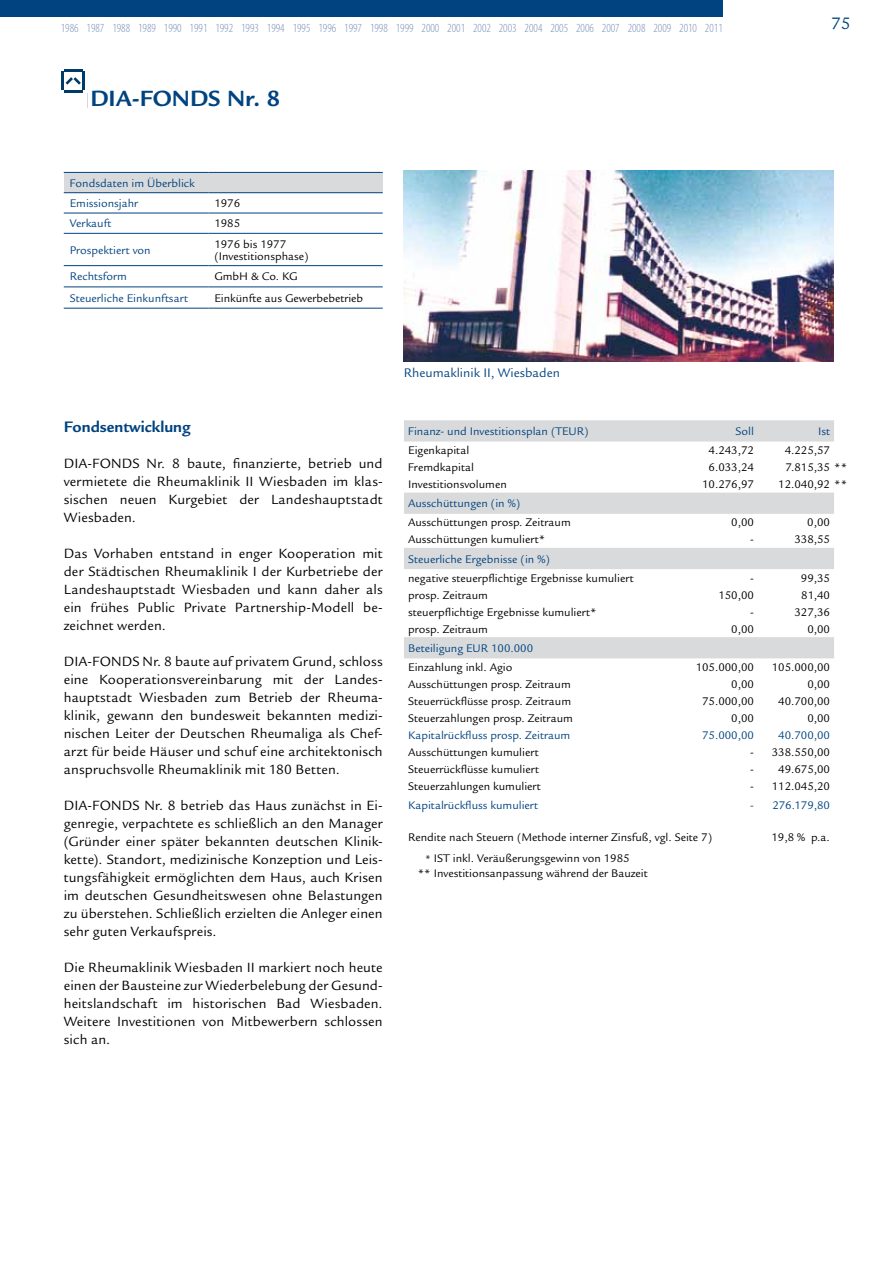
<style>
.page{position:relative;width:893px;height:1263px;background:#fff}
.page>*{position:absolute;margin:0;border:0;box-sizing:border-box;transform-origin:0 0}
.t1{font:700 24px "Legacy Sans Std";color:#004380}
.t2{font:18px "Legacy Sans Std";color:#004380}
.t3{font:700 16.5px "Legacy Sans Std";color:#004380}
.t4{font:14.55px/18px "Legacy Sans Std";letter-spacing:.01em;color:#000;text-align:justify}
.t5{font:13.5px "Legacy Sans Std";color:#004380}
.t6{font:300 condensed 12.45px "Myriad Pro";color:#7c90b8}
.t7{font:12px/12px "Legacy Sans Std";color:#000}
.t8{font:12px/20.2px "Legacy Sans Std";color:#004380}
.s1{font-size:10.5px}
</style>
<div class="page">
<div style="left:0;top:0;width:723px;height:17px;background:#004380"></div>
<hr style="left:64px;top:90px;width:18px;height:3px;background:#003b67">
<hr style="left:61px;top:72px;width:3px;height:18px;background:#003b67">
<svg style="left:64px;top:69px;width:21px;height:21px"></svg>
<div style="left:64px;top:172px;width:319px;height:21px;background:#d9dadb"></div>
<hr style="left:64px;top:213px;width:144px;height:1px;background:#004380">
<hr style="left:208px;top:213px;width:175px;height:1px;background:#004380">
<hr style="left:64px;top:233px;width:144px;height:1px;background:#004380">
<hr style="left:208px;top:233px;width:175px;height:1px;background:#004380">
<hr style="left:64px;top:265px;width:144px;height:1px;background:#004380">
<hr style="left:208px;top:265px;width:175px;height:1px;background:#004380">
<hr style="left:64px;top:287px;width:144px;height:1px;background:#004380">
<hr style="left:208px;top:287px;width:175px;height:1px;background:#004380">
<hr style="left:64px;top:172px;width:144px;height:1px;background:#004380">
<hr style="left:208px;top:172px;width:175px;height:1px;background:#004380">
<hr style="left:64px;top:192px;width:144px;height:1px;background:#004380">
<hr style="left:208px;top:192px;width:175px;height:1px;background:#004380">
<hr style="left:64px;top:308px;width:144px;height:1px;background:#004380">
<hr style="left:208px;top:308px;width:175px;height:1px;background:#004380">
<img style="left:404px;top:170px;width:429px;height:191px">
<svg style="left:404px;top:420px;width:430px;height:238px"></svg>
<p class="t6" style="left:61px;top:21px;width:663px">1986 1987 1988 1989 1990 1991 1992 1993 1994 1995 1996 1997 1998 1999 2000 2001 2002 2003 2004 2005 2006 2007 2008 2009 2010 2011</p>
<p class="t2" style="left:831px;top:14px;width:21px">75</p>
<h1 class="t1" style="left:90px;top:85px;width:191px">DIA-FONDS Nr. 8</h1>
<p class="t8" style="left:70px;top:173px;width:127px">Fondsdaten im Überblick<br>Emissionsjahr</p>
<p class="t7" style="left:214px;top:197px;width:27px">1976</p>
<p class="t8" style="left:70px;top:214px;width:43px">Verkauft</p>
<p class="t7" style="left:214px;top:218px;width:27px">1985</p>
<p class="t8" style="left:70px;top:240px;width:82px">Prospektiert von</p>
<p class="t7" style="left:214px;top:238px;width:96px">1976 bis 1977 (Investitionsphase)</p>
<p class="t8" style="left:70px;top:267px;width:59px">Rechtsform</p>
<p class="t7" style="left:214px;top:271px;width:85px">GmbH &amp; Co. KG</p>
<p class="t8" style="left:70px;top:288px;width:120px">Steuerliche Einkunftsart</p>
<p class="t7" style="left:214px;top:292px;width:150px">Einkünfte aus Gewerbebetrieb</p>
<p class="t3" style="left:64px;top:417px;width:128px">Fondsentwicklung</p>
<p class="t4" style="left:64px;top:455px;width:320px">DIA-FONDS Nr. 8 baute, finanzierte, betrieb und vermietete die Rheumaklinik II Wiesbaden im klas&shy;sischen neuen Kurgebiet der Landeshauptstadt Wiesbaden.</p>
<p class="t4" style="left:64px;top:545px;width:320px">Das Vorhaben entstand in enger Kooperation mit der Städtischen Rheumaklinik I der Kurbetriebe der Landeshauptstadt Wiesbaden und kann daher als ein frühes Public Private Partnership-Modell be&shy;zeichnet werden.</p>
<p class="t4" style="left:64px;top:653px;width:320px">DIA-FONDS Nr. 8 baute auf privatem Grund, schloss eine Kooperationsvereinbarung mit der Landes&shy;hauptstadt Wiesbaden zum Betrieb der Rheuma&shy;klinik, gewann den bundesweit bekannten medizi&shy;nischen Leiter der Deutschen Rheumaliga als Chef&shy;arzt für beide Häuser und schuf eine architektonisch anspruchsvolle Rheumaklinik mit 180 Betten.</p>
<p class="t4" style="left:64px;top:797px;width:320px">DIA-FONDS Nr. 8 betrieb das Haus zunächst in Ei&shy;genregie, verpachtete es schließlich an den Manager (Gründer einer später bekannten deutschen Klinik&shy;kette). Standort, medizinische Konzeption und Leis&shy;tungsfähigkeit ermöglichten dem Haus, auch Krisen im deutschen Gesundheitswesen ohne Belastungen zu überstehen. Schließlich erzielten die Anleger einen sehr guten Verkaufspreis.</p>
<p class="t4" style="left:64px;top:959px;width:320px">Die Rheumaklinik Wiesbaden II markiert noch heute einen der Bausteine zur Wiederbelebung der Gesund&shy;heitslandschaft im historischen Bad Wiesbaden.<br>Weitere Investitionen von Mitbewerbern schlossen sich an.</p>
<p class="t5" style="left:404px;top:365px;width:158px">Rheumaklinik II, Wiesbaden</p>
<p class="t8" style="left:408px;top:421px;width:182px">Finanz- und Investitionsplan (TEUR)</p>
<p class="t8" style="left:735px;top:421px;width:20px">Soll</p>
<p class="t8" style="left:818px;top:421px;width:13px">Ist</p>
<p class="t7" style="left:408px;top:444px;width:63px">Eigenkapital</p>
<p class="t7" style="left:709px;top:444px;width:47px">4.243,72</p>
<p class="t7" style="left:785px;top:444px;width:47px">4.225,57</p>
<p class="t7" style="left:408px;top:461px;width:67px">Fremdkapital</p>
<p class="t7" style="left:709px;top:461px;width:47px">6.033,24</p>
<p class="t7" style="left:785px;top:461px;width:63px">7.815,35 **</p>
<p class="t7" style="left:408px;top:479px;width:100px">Investitionsvolumen</p>
<p class="t7" style="left:702px;top:479px;width:53px">10.276,97</p>
<p class="t7" style="left:778px;top:479px;width:70px">12.040,92 **</p>
<p class="t8" style="left:408px;top:494px;width:113px">Ausschüttungen (in %)</p>
<p class="t7" style="left:408px;top:517px;width:164px">Ausschüttungen prosp. Zeitraum</p>
<p class="t7" style="left:731px;top:517px;width:24px">0,00</p>
<p class="t7" style="left:807px;top:517px;width:24px">0,00</p>
<p class="t7" style="left:408px;top:534px;width:138px">Ausschüttungen kumuliert*</p>
<p class="t7" style="left:750px;top:534px;width:5px">-</p>
<p class="t7" style="left:794px;top:534px;width:37px">338,55</p>
<p class="t8" style="left:408px;top:549px;width:143px">Steuerliche Ergebnisse (in %)</p>
<p class="t7" style="left:408px;top:572px;width:227px">negative steuerpflichtige Ergebnisse kumuliert</p>
<p class="t7" style="left:750px;top:572px;width:5px">-</p>
<p class="t7" style="left:801px;top:572px;width:31px">99,35</p>
<p class="t7" style="left:408px;top:589px;width:81px">prosp. Zeitraum</p>
<p class="t7" style="left:718px;top:589px;width:37px">150,00</p>
<p class="t7" style="left:801px;top:589px;width:30px">81,40</p>
<p class="t7" style="left:408px;top:606px;width:190px">steuerpflichtige Ergebnisse kumuliert*</p>
<p class="t7" style="left:750px;top:606px;width:5px">-</p>
<p class="t7" style="left:794px;top:606px;width:37px">327,36</p>
<p class="t7" style="left:408px;top:623px;width:81px">prosp. Zeitraum</p>
<p class="t7" style="left:731px;top:623px;width:24px">0,00</p>
<p class="t7" style="left:807px;top:623px;width:24px">0,00</p>
<p class="t8" style="left:408px;top:638px;width:126px">Beteiligung EUR 100.000</p>
<p class="t7" style="left:408px;top:661px;width:106px">Einzahlung inkl. Agio</p>
<p class="t7" style="left:696px;top:661px;width:60px">105.000,00</p>
<p class="t7" style="left:772px;top:661px;width:60px">105.000,00</p>
<p class="t7" style="left:408px;top:678px;width:164px">Ausschüttungen prosp. Zeitraum</p>
<p class="t7" style="left:731px;top:678px;width:24px">0,00</p>
<p class="t7" style="left:807px;top:678px;width:24px">0,00</p>
<p class="t7" style="left:408px;top:695px;width:164px">Steuerrückflüsse prosp. Zeitraum</p>
<p class="t7" style="left:702px;top:695px;width:53px">75.000,00</p>
<p class="t7" style="left:778px;top:695px;width:53px">40.700,00</p>
<p class="t7" style="left:408px;top:712px;width:166px">Steuerzahlungen prosp. Zeitraum</p>
<p class="t7" style="left:731px;top:712px;width:24px">0,00</p>
<p class="t7" style="left:807px;top:712px;width:24px">0,00</p>
<p class="t8" style="left:408px;top:725px;width:164px">Kapitalrückfluss prosp. Zeitraum</p>
<p class="t8" style="left:702px;top:725px;width:53px">75.000,00</p>
<p class="t8" style="left:778px;top:725px;width:53px">40.700,00</p>
<p class="t7" style="left:408px;top:746px;width:132px">Ausschüttungen kumuliert</p>
<p class="t7" style="left:750px;top:746px;width:81px">- 338.550,00</p>
<p class="t7" style="left:408px;top:763px;width:132px">Steuerrückflüsse kumuliert</p>
<p class="t7" style="left:750px;top:763px;width:81px">- 49.675,00</p>
<p class="t7" style="left:408px;top:780px;width:134px">Steuerzahlungen kumuliert</p>
<p class="t7" style="left:750px;top:780px;width:81px">- 112.045,20</p>
<p class="t8" style="left:408px;top:795px;width:132px">Kapitalrückfluss kumuliert</p>
<p class="t8" style="left:750px;top:795px;width:81px">- 276.179,80</p>
<p class="t7" style="left:408px;top:831px;width:305px">Rendite nach Steuern (Methode interner Zinsfuß, vgl. Seite 7)</p>
<p class="t7" style="left:771px;top:831px;width:60px">19,8 % p.a.</p>
<p class="t7" style="left:418px;top:851px;width:231px;line-height:15px;text-indent:7px"><span class="s1">*</span> IST inkl. Veräußerungsgewinn von 1985<br>** Investitionsanpassung während der Bauzeit</p>
</div>
